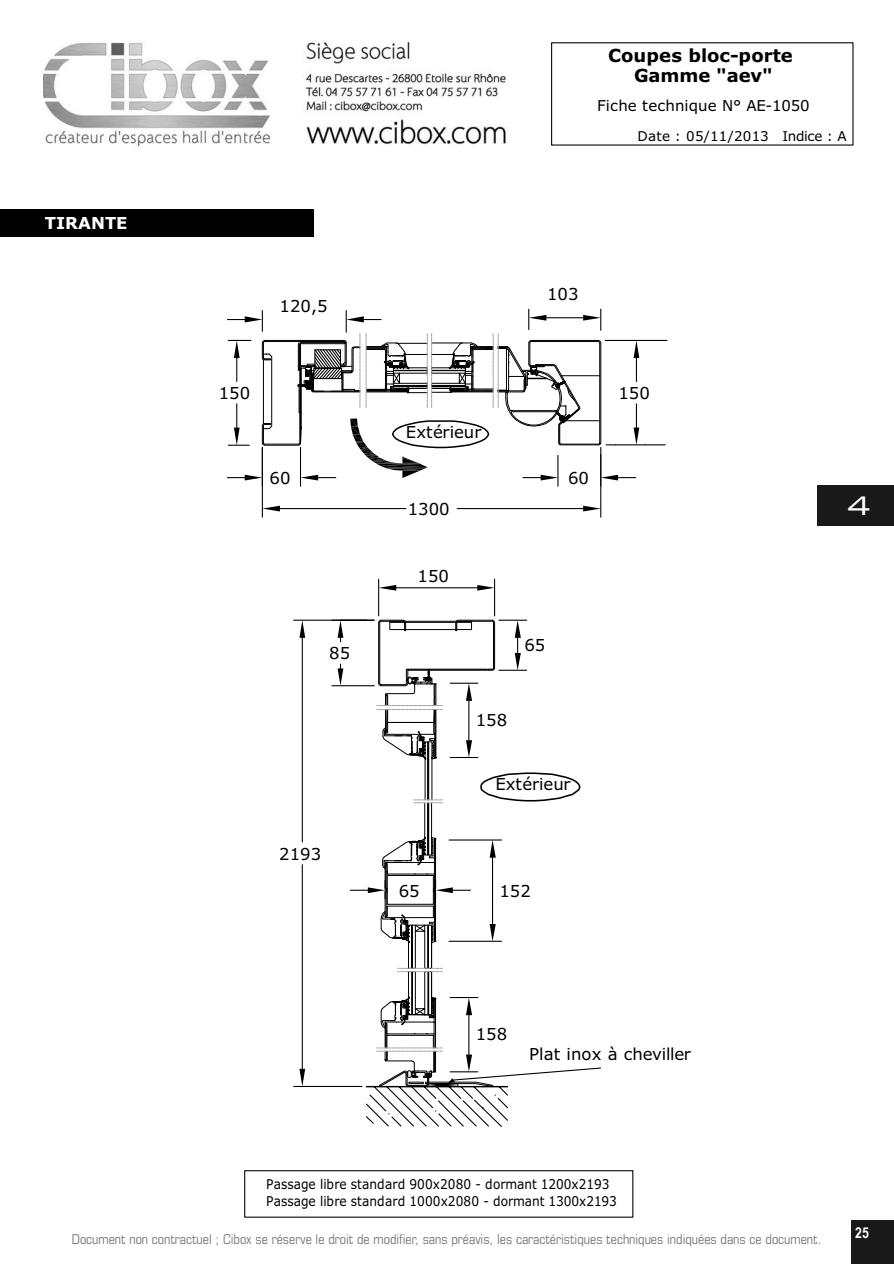
<style>
.page{position:relative;width:894px;height:1264px;background:#fff}
.page>*{position:absolute;margin:0;border:0;box-sizing:border-box;transform-origin:0 0}
.t1{font:300 36px "Bank Gothic";color:#fff}
.t2{font:700 18px/19.5px "Verdana";color:#000001;text-align:center}
.t3{font:16.5px "Verdana";color:#000001}
.t4{font:700 16.5px "Verdana";color:#fff}
.t5{font:15px "Verdana";color:#000001}
.t6{font:700 15px "Arial Narrow";color:#fff}
.t7{font:condensed 13.5px "Eurostile";color:#757575}
.t8{font:13.5px/17px "Verdana";color:#000001;scale:.9 1}
.t9{font:13.5px "Verdana";color:#000001}
</style>
<div class="page">
<div style="left:0;top:209px;width:314px;height:27px;background:#000001"></div>
<div style="left:244px;top:1170px;width:389px;height:48px;border:1px solid #000001"></div>
<hr style="left:615px;top:340px;width:30px;height:1px;background:#000001">
<hr style="left:615px;top:444px;width:30px;height:1px;background:#000001">
<hr style="left:300px;top:447px;width:1px;height:39px;background:#000001">
<svg style="left:314px;top:480px;width:288px;height:591px"></svg>
<div style="left:390px;top:621px;width:82px;height:9px;border:1px solid #000001"></div>
<svg style="left:377px;top:620px;width:65px;height:90px"></svg>
<hr style="left:262px;top:447px;width:1px;height:70px;background:#000001">
<hr style="left:600px;top:447px;width:1px;height:70px;background:#000001">
<hr style="left:280px;top:508px;width:126px;height:1px;background:#000001">
<hr style="left:457px;top:508px;width:126px;height:1px;background:#000001">
<svg style="left:262px;top:506px;width:18px;height:5px"></svg>
<svg style="left:583px;top:506px;width:18px;height:5px"></svg>
<svg style="left:645px;top:340px;width:22px;height:1px"></svg>
<svg style="left:645px;top:444px;width:20px;height:1px"></svg>
<svg style="left:227px;top:309px;width:412px;height:171px"></svg>
<hr style="left:494px;top:579px;width:1px;height:37px;background:#000001">
<hr style="left:378px;top:579px;width:1px;height:37px;background:#000001">
<hr style="left:396px;top:587px;width:81px;height:1px;background:#000001">
<svg style="left:477px;top:585px;width:17px;height:6px"></svg>
<svg style="left:379px;top:585px;width:17px;height:6px"></svg>
<hr style="left:332px;top:685px;width:42px;height:1px;background:#000001">
<svg style="left:338px;top:621px;width:5px;height:21px"></svg>
<svg style="left:338px;top:664px;width:5px;height:22px"></svg>
<hr style="left:294px;top:1086px;width:68px;height:1px;background:#000001">
<hr style="left:294px;top:620px;width:80px;height:1px;background:#000001">
<hr style="left:302px;top:865px;width:1px;height:204px;background:#000001">
<hr style="left:302px;top:638px;width:1px;height:204px;background:#000001">
<svg style="left:299px;top:1069px;width:6px;height:17px"></svg>
<svg style="left:299px;top:620px;width:6px;height:18px"></svg>
<svg style="left:455px;top:620px;width:72px;height:51px"></svg>
<hr style="left:468px;top:701px;width:1px;height:39px;background:#000001">
<svg style="left:450px;top:683px;width:28px;height:18px"></svg>
<svg style="left:350px;top:722px;width:231px;height:405px"></svg>
<img style="left:43px;top:41px;width:463px;height:106px">
<div style="left:851px;top:1221px;width:43px;height:43px;background:#191919"></div>
<div style="left:817px;top:485px;width:77px;height:41px;background:#191919"></div>
<h2 class="t2" style="left:608px;top:46px;width:186px">Coupes bloc-porte<br>Gamme "aev"</h2>
<p class="t5" style="left:597px;top:96px;width:214px">Fiche technique N° AE-1050</p>
<p class="t4" style="left:45px;top:212px;width:84px">TIRANTE</p>
<p class="t9" style="left:638px;top:128px;width:210px">Date : 05/11/2013 Indice : A</p>
<p class="t3" style="left:219px;top:383px;width:33px">150</p>
<p class="t3" style="left:280px;top:295px;width:50px">120,5</p>
<p class="t3" style="left:270px;top:467px;width:22px">60</p>
<p class="t3" style="left:329px;top:643px;width:22px">85</p>
<p class="t3" style="left:279px;top:843px;width:43px">2193</p>
<p class="t3" style="left:547px;top:283px;width:33px">103</p>
<p class="t3" style="left:406px;top:422px;width:77px">Extérieur</p>
<p class="t3" style="left:408px;top:498px;width:43px">1300</p>
<p class="t3" style="left:417px;top:565px;width:33px">150</p>
<p class="t3" style="left:524px;top:635px;width:22px">65</p>
<p class="t3" style="left:476px;top:709px;width:33px">158</p>
<p class="t3" style="left:568px;top:467px;width:22px">60</p>
<p class="t3" style="left:495px;top:774px;width:77px">Extérieur</p>
<p class="t3" style="left:618px;top:383px;width:33px">150</p>
<p class="t3" style="left:399px;top:881px;width:22px">65</p>
<p class="t3" style="left:499px;top:880px;width:33px">152</p>
<p class="t3" style="left:476px;top:1023px;width:33px">158</p>
<p class="t3" style="left:529px;top:1044px;width:163px">Plat inox à cheviller</p>
<p class="t8" style="left:266px;top:1176px;width:391px">Passage libre standard 900x2080 - dormant 1200x2193<br>Passage libre standard 1000x2080 - dormant 1300x2193</p>
<h1 class="t1" style="left:845px;top:486px;width:28px">4</h1>
<p class="t7" style="left:72px;top:1234px;width:751px">Document non contractuel ; Cibox se réserve le droit de modifier, sans préavis, les caractéristiques techniques indiquées dans ce document.</p>
<p class="t6" style="left:855px;top:1224px;width:15px">25</p>
</div>
